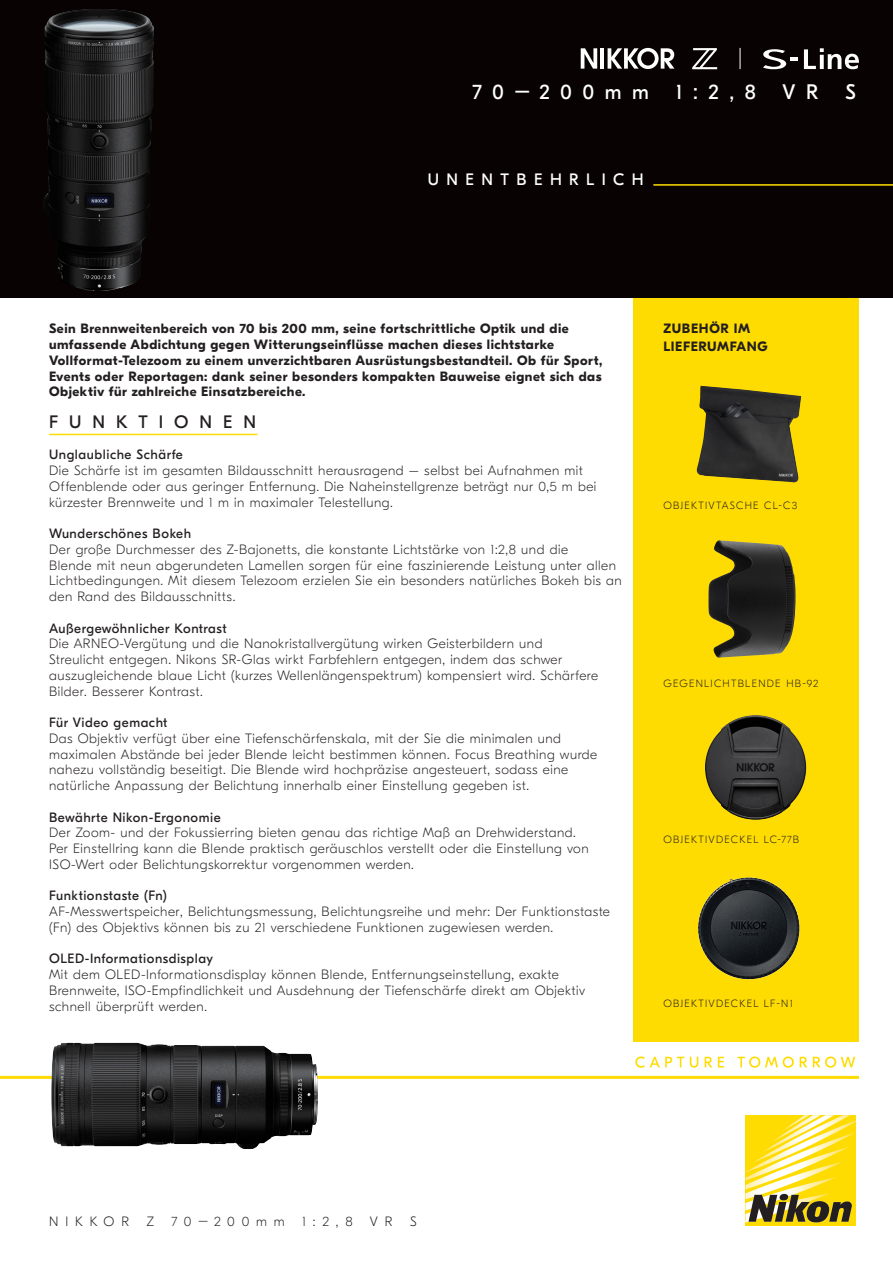
<style>
.page{position:relative;width:893px;height:1263px;background:#fff}
.page>*{position:absolute;margin:0;border:0;box-sizing:border-box;transform-origin:0 0}
.t1{font:21px "GT Eesti Pro Display";letter-spacing:.5em;color:#fff}
.t2{font:18px "GT Eesti Pro Display";letter-spacing:.61em;color:#231f20}
.t3{font:16.5px "GT Eesti Pro Display";letter-spacing:.45em;color:#fff}
.t4{font:100 13.5px/15.8px "GT Eesti Pro Display";letter-spacing:.04em;color:#231f20}
.t5{font:700 13.5px/15.8px "GT Eesti Pro Display";letter-spacing:.04em;color:#231f20}
.t6{font:13.5px "GT Eesti Pro Display";letter-spacing:.04em;color:#231f20}
.t7{font:100 10.5px "GT Eesti Pro Display";letter-spacing:.12em;color:#231f20}
</style>
<div class="page">
<div style="left:634px;top:298px;width:225px;height:744px;background:#ffdc01"></div>
<img style="left:705px;top:715px;width:101px;height:105px">
<img style="left:697px;top:877px;width:103px;height:103px">
<img style="left:697px;top:386px;width:104px;height:97px">
<img style="left:708px;top:540px;width:87px;height:118px">
<div style="left:0;top:0;width:893px;height:298px;background:#080302"></div>
<div style="left:745px;top:1115px;width:111px;height:111px;background:#ffdc01"></div>
<svg style="left:745px;top:1115px;width:111px;height:108px"></svg>
<hr style="left:653px;top:184px;width:240px;height:2px;background:#ffdc01">
<svg style="left:635px;top:1056px;width:49px;height:12px"></svg>
<svg style="left:690px;top:1057px;width:8px;height:11px"></svg>
<svg style="left:705px;top:1057px;width:7px;height:10px"></svg>
<svg style="left:718px;top:1057px;width:6px;height:10px"></svg>
<svg style="left:737px;top:1056px;width:57px;height:12px"></svg>
<svg style="left:800px;top:1057px;width:7px;height:10px"></svg>
<svg style="left:813px;top:1056px;width:42px;height:12px"></svg>
<hr style="left:49px;top:434px;width:209px;height:1px;background:#ffdc01">
<hr style="left:0;top:1076px;width:859px;height:3px;background:#ffdc01">
<svg style="left:763px;top:49px;width:35px;height:20px"></svg>
<svg style="left:804px;top:48px;width:55px;height:21px"></svg>
<svg style="left:692px;top:48px;width:25px;height:21px"></svg>
<svg style="left:581px;top:48px;width:16px;height:21px"></svg>
<hr style="left:600px;top:48px;width:4px;height:21px;background:#fff">
<svg style="left:608px;top:48px;width:66px;height:21px"></svg>
<svg style="left:740px;top:48px;width:1px;height:21px"></svg>
<img style="left:51px;top:1043px;width:267px;height:106px">
<img style="left:43px;top:19px;width:111px;height:272px">
<p class="t1" style="left:473px;top:80px;width:178px">70–200mm</p>
<p class="t1" style="left:676px;top:80px;width:81px">1:2,8</p>
<p class="t1" style="left:782px;top:80px;width:37px">V R</p>
<p class="t1" style="left:845px;top:80px;width:12px">S</p>
<p class="t3" style="left:428px;top:171px;width:217px">UNENTBEHRLICH</p>
<p class="t5" style="left:49px;top:321px;width:555px">Sein Brennweitenbereich von 70 bis 200 mm, seine fortschrittliche Optik und die umfassende Abdichtung gegen Witterungseinflüsse machen dieses lichtstarke Vollformat-Telezoom zu einem unverzichtbaren Ausrüstungsbestandteil. Ob für Sport, Events oder Reportagen: dank seiner besonders kompakten Bauweise eignet sich das Objektiv für zahlreiche Einsatzbereiche.</p>
<p class="t2" style="left:49px;top:412px;width:208px">FUNKTIONEN</p>
<p class="t6" style="left:49px;top:447px;width:135px">Unglaubliche Schärfe</p>
<p class="t4" style="left:49px;top:463px;width:549px">Die Schärfe ist im gesamten Bildausschnitt herausragend – selbst bei Aufnahmen mit<br>Offenblende oder aus geringer Entfernung. Die Naheinstellgrenze beträgt nur 0,5 m bei kürzester Brennweite und 1 m in maximaler Telestellung.</p>
<p class="t6" style="left:49px;top:526px;width:143px">Wunderschönes Bokeh</p>
<p class="t4" style="left:49px;top:542px;width:574px">Der große Durchmesser des Z-Bajonetts, die konstante Lichtstärke von 1:2,8 und die<br>Blende mit neun abgerundeten Lamellen sorgen für eine faszinierende Leistung unter allen Lichtbedingungen. Mit diesem Telezoom erzielen Sie ein besonders natürliches Bokeh bis an den Rand des Bildausschnitts.</p>
<p class="t6" style="left:49px;top:621px;width:179px">Außergewöhnlicher Kontrast</p>
<p class="t4" style="left:49px;top:636px;width:551px">Die ARNEO-Vergütung und die Nanokristallvergütung wirken Geisterbildern und Streulicht entgegen. Nikons SR-Glas wirkt Farbfehlern entgegen, indem das schwer auszugleichende blaue Licht (kurzes Wellenlängenspektrum) kompensiert wird. Schärfere Bilder. Besserer Kontrast.</p>
<p class="t6" style="left:49px;top:715px;width:120px">Für Video gemacht</p>
<p class="t4" style="left:49px;top:731px;width:550px">Das Objektiv verfügt über eine Tiefenschärfenskala, mit der Sie die minimalen und maximalen Abstände bei jeder Blende leicht bestimmen können. Focus Breathing wurde nahezu vollständig beseitigt. Die Blende wird hochpräzise angesteuert, sodass eine natürliche Anpassung der Belichtung innerhalb einer Einstellung gegeben ist.</p>
<p class="t6" style="left:49px;top:810px;width:173px">Bewährte Nikon-Ergonomie</p>
<p class="t4" style="left:49px;top:825px;width:541px">Der Zoom- und der Fokussierring bieten genau das richtige Maß an Drehwiderstand.<br>Per Einstellring kann die Blende praktisch geräuschlos verstellt oder die Einstellung von<br>ISO-Wert oder Belichtungskorrektur vorgenommen werden.</p>
<p class="t6" style="left:49px;top:888px;width:119px">Funktionstaste (Fn)</p>
<p class="t4" style="left:49px;top:904px;width:562px">AF-Messwertspeicher, Belichtungsmessung, Belichtungsreihe und mehr: Der Funktionstaste (Fn) des Objektivs können bis zu 21 verschiedene Funktionen zugewiesen werden.</p>
<p class="t6" style="left:49px;top:951px;width:165px">OLED-Informationsdisplay</p>
<p class="t4" style="left:49px;top:967px;width:538px">Mit dem OLED-Informationsdisplay können Blende, Entfernungseinstellung, exakte<br>Brennweite, ISO-Empfindlichkeit und Ausdehnung der Tiefenschärfe direkt am Objektiv schnell überprüft werden.</p>
<p class="t5" style="left:663px;top:321px;width:88px">ZUBEHÖR IM</p>
<p class="t5" style="left:663px;top:339px;width:106px">LIEFERUMFANG</p>
<p class="t7" style="left:663px;top:500px;width:135px">OBJEKTIVTASCHE CL-C3</p>
<p class="t7" style="left:663px;top:678px;width:157px">GEGENLICHTBLENDE HB-92</p>
<p class="t7" style="left:663px;top:834px;width:137px">OBJEKTIVDECKEL LC-77B</p>
<p class="t7" style="left:663px;top:998px;width:131px">OBJEKTIVDECKEL LF-N1</p>
<p class="t4" style="left:49px;top:1213px;width:81px">NIKKOR</p>
<p class="t4" style="left:147px;top:1213px;width:9px">Z</p>
<p class="t4" style="left:172px;top:1213px;width:114px">70–200mm</p>
<p class="t4" style="left:302px;top:1213px;width:52px">1:2,8</p>
<p class="t4" style="left:370px;top:1213px;width:24px">V R</p>
<p class="t4" style="left:410px;top:1213px;width:8px">S</p>
</div>
